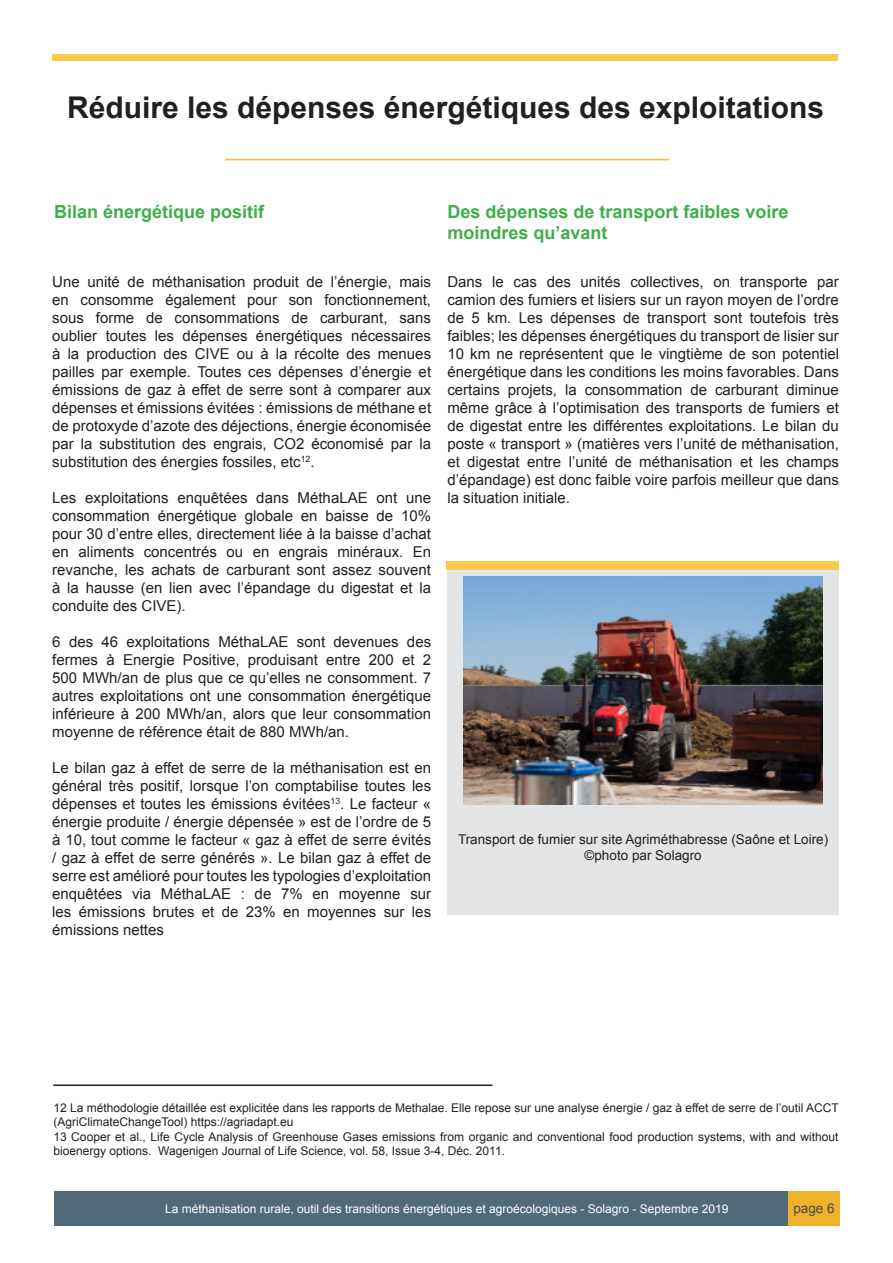
<style>
.page{position:relative;width:893px;height:1263px;background:#fff}
.page>*{position:absolute;margin:0;border:0;box-sizing:border-box;transform-origin:0 0}
.t1{font:700 30px "Arial";color:#231f20}
.t2{font:700 18px/21.6px "Arial";color:#40ae49}
.t3{font:15px/18px "Arial";color:#231f20;text-align:justify}
.t4{font:13.5px "Arial";color:#231f20}
.t5{font:13.5px "Arial";color:#4b4c4d}
.t6{font:12px/14.4px "Arial";color:#231f20}
.t7{font:12px "Arial";color:#fff}
</style>
<div class="page">
<hr style="left:225px;top:159px;width:444px;height:1px;background:#f9ba2f">
<hr style="left:53px;top:1084px;width:439px;height:2px;background:#231f20">
<div style="left:54px;top:1192px;width:785px;height:34px;background:#506a77"></div>
<div style="left:788px;top:1192px;width:52px;height:34px;background:#efb32a"></div>
<div style="left:447px;top:570px;width:392px;height:345px;background:#e4e5e7"></div>
<img style="left:463px;top:577px;width:360px;height:227px">
<div style="left:52px;top:54px;width:785px;height:6px;background:#f9ca4b"></div>
<div style="left:446px;top:561px;width:393px;height:9px;background:#f9ca4b"></div>
<p class="t1" style="left:67px;top:87px;width:758px">Réduire les dépenses énergétiques des exploitations</p>
<p class="t2" style="left:54px;top:201px;width:212px">Bilan énergétique positif</p>
<p class="t2" style="left:447px;top:201px;width:343px">Des dépenses de transport faibles voire moindres qu’avant</p>
<p class="t3" style="left:447px;top:273px;width:393px">Dans le cas des unités collectives, on transporte par camion des fumiers et lisiers sur un rayon moyen de l’ordre de 5 km. Les dépenses de transport sont toutefois très faibles; les dépenses énergétiques du transport de lisier sur 10 km ne représentent que le vingtième de son potentiel énergétique dans les conditions les moins favorables. Dans certains projets, la consommation de carburant diminue même grâce à l’optimisation des transports de fumiers et de digestat entre les différentes exploitations. Le bilan du poste « transport » (matières vers l’unité de méthanisation, et digestat entre l’unité de méthanisation et les champs d’épandage) est donc faible voire parfois meilleur que dans la situation initiale.</p>
<p class="t3" style="left:52px;top:273px;width:380px">Une unité de méthanisation produit de l’énergie, mais en consomme également pour son fonctionnement, sous forme de consommations de carburant, sans oublier toutes les dépenses énergétiques nécessaires à la production des CIVE ou à la récolte des menues pailles par exemple. Toutes ces dépenses d’énergie et émissions de gaz à effet de serre sont à comparer aux dépenses et émissions évitées : émissions de méthane et de protoxyde d’azote des déjections, énergie économisée par la substitution des engrais, CO2 économisé par la substitution des énergies fossiles, etc<sup>12</sup>.</p>
<p class="t3" style="left:52px;top:489px;width:380px">Les exploitations enquêtées dans MéthaLAE ont une consommation énergétique globale en baisse de 10% pour 30 d’entre elles, directement liée à la baisse d’achat en aliments concentrés ou en engrais minéraux. En revanche, les achats de carburant sont assez souvent à la hausse (en lien avec l’épandage du digestat et la conduite des CIVE).</p>
<p class="t3" style="left:52px;top:633px;width:380px">6 des 46 exploitations MéthaLAE sont devenues des fermes à Energie Positive, produisant entre 200 et 2<br>500 MWh/an de plus que ce qu’elles ne consomment. 7 autres exploitations ont une consommation énergétique inférieure à 200 MWh/an, alors que leur consommation moyenne de référence était de 880 MWh/an.</p>
<p class="t3" style="left:52px;top:759px;width:380px">Le bilan gaz à effet de serre de la méthanisation est en général très positif, lorsque l’on comptabilise toutes les dépenses et toutes les émissions évitées<sup>13</sup>. Le facteur « énergie produite / énergie dépensée » est de l’ordre de 5 à 10, tout comme le facteur « gaz à effet de serre évités / gaz à effet de serre générés ». Le bilan gaz à effet de serre est amélioré pour toutes les typologies d’exploitation enquêtées via MéthaLAE : de 7% en moyenne sur les émissions brutes et de 23% en moyennes sur les émissions nettes</p>
<p class="t4" style="left:458px;top:830px;width:372px">Transport de fumier sur site Agriméthabresse (Saône et Loire)</p>
<p class="t4" style="left:584px;top:847px;width:119px">©photo par Solagro</p>
<p class="t6" style="left:53px;top:1101px;width:787px">12 La méthodologie détaillée est explicitée dans les rapports de Methalae. Elle repose sur une analyse énergie / gaz à effet de serre de l’outil ACCT (AgriClimateChangeTool) https://agriadapt.eu</p>
<p class="t6" style="left:53px;top:1129px;width:787px">13 Cooper et al., Life Cycle Analysis of Greenhouse Gases emissions from organic and conventional food production systems, with and without bioenergy options. Wagenigen Journal of Life Science, vol. 58, Issue 3-4, Déc. 2011.</p>
<p class="t7" style="left:165px;top:1200px;width:565px">La méthanisation rurale, outil des transitions énergétiques et agroécologiques - Solagro - Septembre 2019</p>
<p class="t5" style="left:793px;top:1199px;width:43px">page 6</p>
</div>
